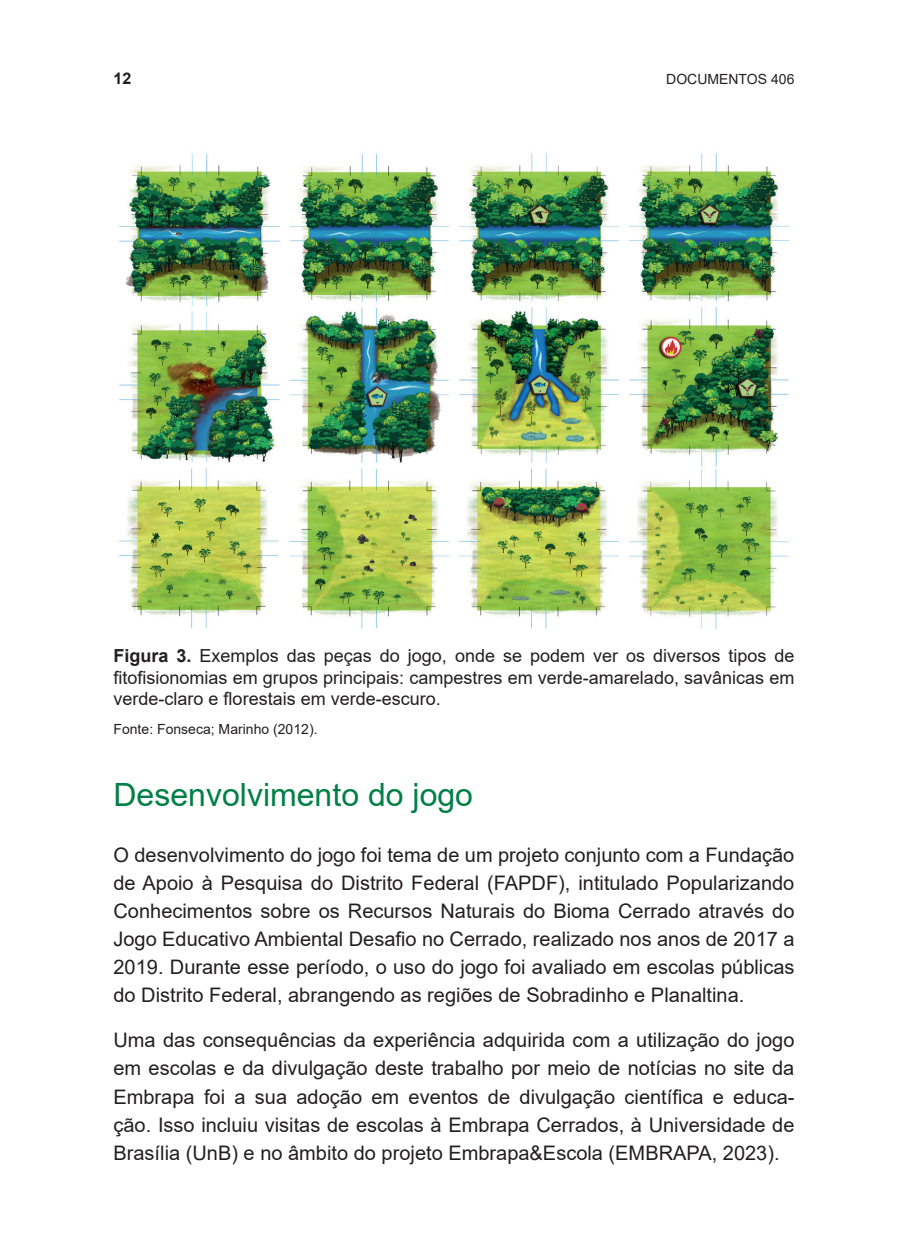
<style>
.page{position:relative;width:908px;height:1248px;background:#fff}
.page>*{position:absolute;margin:0;border:0;box-sizing:border-box;transform-origin:0 0}
.t1{font:32px "Arial";color:#007f46}
.t2{font:20px/28px "Arial";color:#231f20;text-align:justify}
.t3{font:18px/21.6px "Arial";color:#231f20;text-align:justify}
.t4{font:700 16px "Arial";color:#231f20}
.t5{font:14px "Arial";color:#231f20}
.s1{font-weight:700}
</style>
<div class="page">
<img style="left:119px;top:153px;width:670px;height:476px">
<p class="t4" style="left:113px;top:67px;width:19px">12</p>
<p class="t5" style="left:666px;top:69px;width:130px">DOCUMENTOS 406</p>
<p class="t3" style="left:113px;top:645px;width:682px"><span class="s1">Figura 3.</span> Exemplos das peças do jogo, onde se podem ver os diversos tipos de fitofisionomias em grupos principais: campestres em verde-amarelado, savânicas em verde-claro e florestais em verde-escuro.</p>
<p class="t5" style="left:113px;top:719px;width:205px">Fonte: Fonseca; Marinho (2012).</p>
<h1 class="t1" style="left:113px;top:772px;width:361px">Desenvolvimento do jogo</h1>
<p class="t2" style="left:113px;top:841px;width:682px">O desenvolvimento do jogo foi tema de um projeto conjunto com a Fundação de Apoio à Pesquisa do Distrito Federal (FAPDF), intitulado Popularizando Conhecimentos sobre os Recursos Naturais do Bioma Cerrado através do Jogo Educativo Ambiental Desafio no Cerrado, realizado nos anos de 2017 a 2019. Durante esse período, o uso do jogo foi avaliado em escolas públicas do Distrito Federal, abrangendo as regiões de Sobradinho e Planaltina.</p>
<p class="t2" style="left:113px;top:1026px;width:682px">Uma das consequências da experiência adquirida com a utilização do jogo em escolas e da divulgação deste trabalho por meio de notícias no site da Embrapa foi a sua adoção em eventos de divulgação científica e educa&shy;ção. Isso incluiu visitas de escolas à Embrapa Cerrados, à Universidade de Brasília (UnB) e no âmbito do projeto Embrapa&amp;Escola (EMBRAPA, 2023).</p>
</div>
